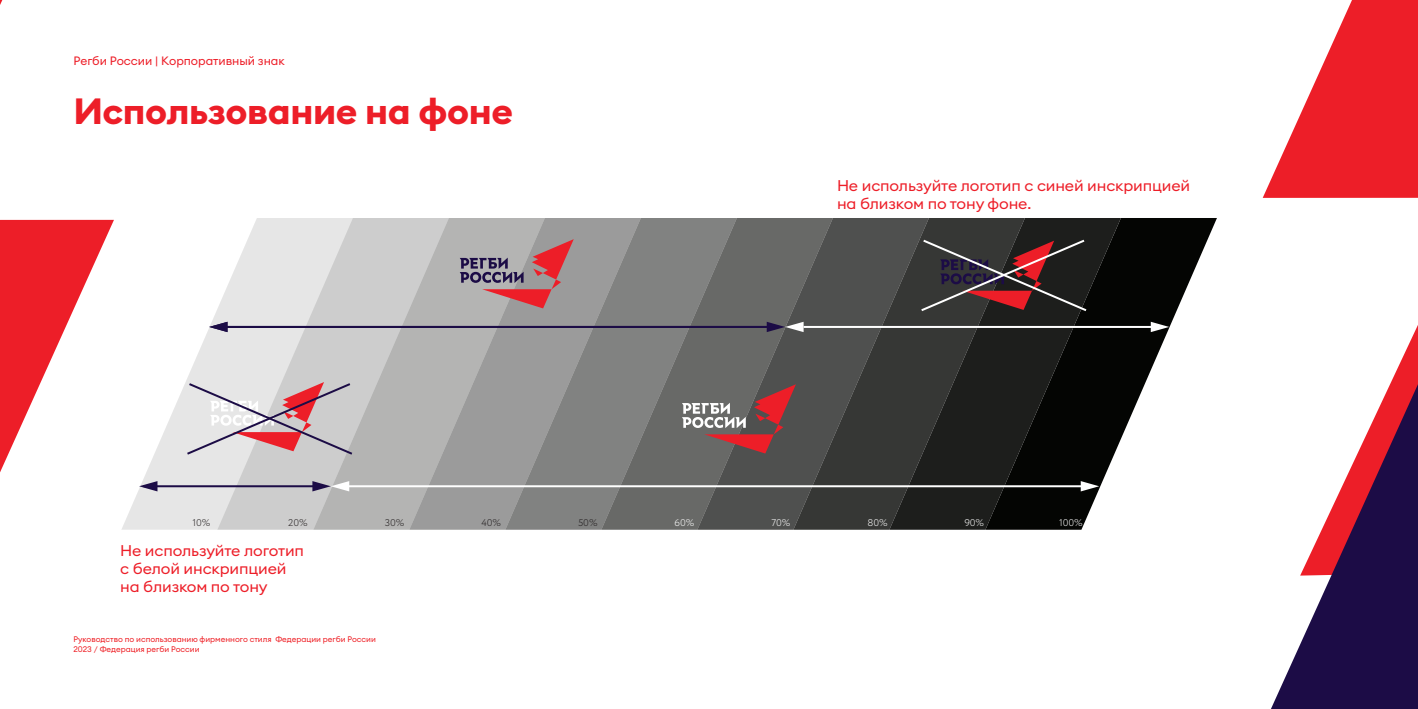
<style>
.page{position:relative;width:1418px;height:709px;background:#fff}
.page>*{position:absolute;margin:0;border:0;box-sizing:border-box;transform-origin:0 0}
.t1{font:700 36px "Euclid Square";letter-spacing:-.01em;color:#ed1e28;scale:1.04 1}
.t2{font:15.4px/18.4px "Euclid Square";letter-spacing:-.01em;color:#ed1e28;scale:1.04 1}
.t3{font:12px "Euclid Circular A";letter-spacing:-.005em;color:#ed1e28}
.t4{font:300 9.8px "Circe";letter-spacing:-.01em;color:#fff;scale:1.04 1}
.t5{font:300 9.8px "Circe";letter-spacing:-.01em;color:#231f20;scale:1.04 1}
.t6{font:8px/9.6px "Euclid Circular A";letter-spacing:-.005em;color:#ee1d23}
</style>
<div class="page">
<svg style="left:1262px;top:0;width:155px;height:340px"></svg>
<svg style="left:0;top:0;width:114px;height:472px"></svg>
<svg style="left:1271px;top:340px;width:146px;height:369px"></svg>
<svg style="left:122px;top:311px;width:95px;height:219px"></svg>
<svg style="left:217px;top:218px;width:96px;height:312px;background:#e0e0e0"></svg>
<svg style="left:313px;top:218px;width:96px;height:312px;background:#c5c5c5"></svg>
<svg style="left:409px;top:218px;width:96px;height:312px;background:#acacab"></svg>
<svg style="left:505px;top:218px;width:96px;height:312px;background:#919291"></svg>
<svg style="left:601px;top:218px;width:96px;height:312px;background:#7a7b7a"></svg>
<svg style="left:697px;top:218px;width:96px;height:312px;background:#626362"></svg>
<svg style="left:793px;top:218px;width:96px;height:312px;background:#484947"></svg>
<svg style="left:889px;top:218px;width:96px;height:312px;background:#2e2f2e"></svg>
<svg style="left:985px;top:218px;width:231px;height:312px"></svg>
<svg style="left:682px;top:384px;width:114px;height:69px;background:#866061"></svg>
<svg style="left:460px;top:239px;width:113px;height:69px;background:#aa8289"></svg>
<svg style="left:919px;top:238px;width:169px;height:75px;background:#4a3335"></svg>
<hr style="left:803px;top:326px;width:352px;height:2px;background:#fff">
<svg style="left:766px;top:322px;width:37px;height:10px"></svg>
<svg style="left:1150px;top:322px;width:19px;height:10px"></svg>
<svg style="left:1080px;top:481px;width:19px;height:10px"></svg>
<svg style="left:185px;top:381px;width:169px;height:75px;background:#d2bbbf"></svg>
<hr style="left:342px;top:485px;width:749px;height:2px;background:#fff">
<hr style="left:214px;top:326px;width:562px;height:2px;background:#1c0c46">
<svg style="left:209px;top:322px;width:18px;height:10px"></svg>
<hr style="left:144px;top:485px;width:180px;height:2px;background:#1c0c46">
<svg style="left:139px;top:481px;width:18px;height:10px"></svg>
<svg style="left:312px;top:481px;width:37px;height:10px"></svg>
<p class="t3" style="left:73px;top:52px;width:213px">Регби России | Корпоративный знак</p>
<h1 class="t1" style="left:73px;top:88px;width:424px">Использование на фоне</h1>
<p class="t2" style="left:837px;top:176px;width:341px">Не используйте логотип c синей инскрипцией на близком по тону фоне.</p>
<p class="t5" style="left:192px;top:516px;width:19px">10%</p>
<p class="t5" style="left:288px;top:516px;width:20px">20%</p>
<p class="t5" style="left:385px;top:516px;width:20px">30%</p>
<p class="t5" style="left:481px;top:516px;width:20px">40%</p>
<p class="t5" style="left:578px;top:516px;width:20px">50%</p>
<p class="t4" style="left:674px;top:516px;width:20px">60%</p>
<p class="t4" style="left:771px;top:516px;width:20px">70%</p>
<p class="t4" style="left:867px;top:516px;width:21px">80%</p>
<p class="t4" style="left:964px;top:516px;width:20px">90%</p>
<p class="t4" style="left:1059px;top:516px;width:24px">100%</p>
<p class="t2" style="left:120px;top:541px;width:178px">Не используйте логотип c белой инскрипцией на близком по тону</p>
<p class="t6" style="left:73px;top:634px;width:304px">Руководство по использованию фирменного стиля Федерации регби России<br>2023 / Федерация регби России</p>
</div>
